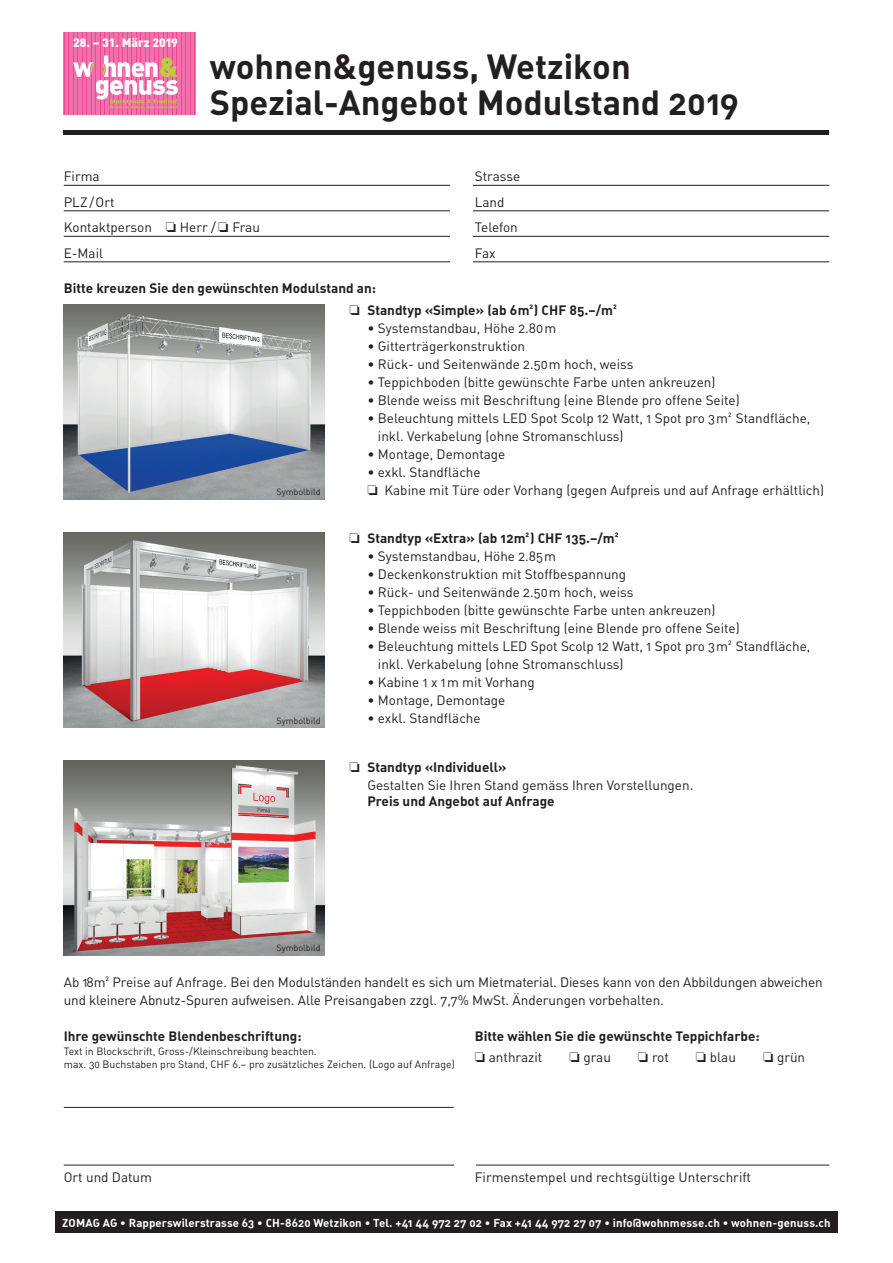
<style>
.page{position:relative;width:893px;height:1263px;background:#fff}
.page>*{position:absolute;margin:0;border:0;box-sizing:border-box;transform-origin:0 0}
.t1{font:34.5px/36.5px "DIN Bold Alternate";color:#231f20}
.t2{font:13.5px/18px "DIN Regular Alternate";color:#231f20}
.t3{font:13.5px "DIN Bold Alternate";color:#231f20}
.t4{font:900 12px "DIN";color:#fff}
.t5{font:11.4px "DIN Bold Alternate";letter-spacing:.01em;color:#fff}
.t6{font:10.5px/13.5px "DIN Regular Alternate";color:#231f20}
.t7{font:9px "DIN Regular Alternate";color:#231f20}
</style>
<div class="page">
<hr style="left:64px;top:185px;width:765px;height:1px;background:#231f20">
<hr style="left:64px;top:211px;width:765px;height:1px;background:#231f20">
<hr style="left:64px;top:236px;width:765px;height:1px;background:#231f20">
<hr style="left:64px;top:262px;width:765px;height:1px;background:#231f20">
<hr style="left:64px;top:1165px;width:765px;height:1px;background:#231f20">
<hr style="left:64px;top:1107px;width:390px;height:1px;background:#231f20">
<div style="left:450px;top:176px;width:23px;height:94px;background:#fff"></div>
<div style="left:454px;top:1155px;width:21px;height:13px;background:#fff"></div>
<img style="left:64px;top:532px;width:260px;height:196px">
<img style="left:64px;top:760px;width:260px;height:196px">
<img style="left:64px;top:304px;width:260px;height:196px">
<hr style="left:64px;top:130px;width:765px;height:4px;background:#231f20">
<svg style="left:64px;top:32px;width:131px;height:83px;fill:#f171ab"></svg>
<hr style="left:195px;top:32px;width:1px;height:83px;background:#f171ab">
<svg style="left:73px;top:56px;width:105px;height:53px"></svg>
<div style="left:55px;top:1211px;width:783px;height:22px;background:#231f20"></div>
<p class="t4" style="left:73px;top:35px;width:106px">28. – 31. März 2019</p>
<h1 class="t1" style="left:210px;top:46px;width:530px">wohnen&amp;genuss, Wetzikon<br>Spezial-Angebot Modulstand 2019</h1>
<p class="t2" style="left:64px;top:167px;width:37px">Firma</p>
<p class="t2" style="left:475px;top:167px;width:47px">Strasse</p>
<p class="t2" style="left:64px;top:192px;width:52px">PLZ /Ort</p>
<p class="t2" style="left:475px;top:192px;width:31px">Land</p>
<p class="t2" style="left:64px;top:218px;width:198px">Kontaktperson ❏ Herr / ❏ Frau</p>
<p class="t2" style="left:475px;top:218px;width:45px">Telefon</p>
<p class="t2" style="left:64px;top:243px;width:41px">E-Mail</p>
<p class="t2" style="left:475px;top:243px;width:22px">Fax</p>
<p class="t3" style="left:64px;top:279px;width:314px">Bitte kreuzen Sie den gewünschten Modulstand an:</p>
<p class="t7" style="left:276px;top:486px;width:46px">Symbolbild</p>
<p class="t7" style="left:276px;top:715px;width:46px">Symbolbild</p>
<p class="t3" style="left:349px;top:302px;width:269px">❏ Standtyp «Simple» (ab 6m<sup>²</sup>) CHF 85.–/m<sup>²</sup></p>
<p class="t2" style="left:367px;top:319px;width:190px">• Systemstandbau, Höhe 2.80m</p>
<p class="t2" style="left:367px;top:337px;width:159px">• Gitterträgerkonstruktion</p>
<p class="t2" style="left:367px;top:355px;width:267px">• Rück- und Seitenwände 2.50m hoch, weiss</p>
<p class="t2" style="left:367px;top:373px;width:350px">• Teppichboden (bitte gewünschte Farbe unten ankreuzen)</p>
<p class="t2" style="left:367px;top:391px;width:374px">• Blende weiss mit Beschriftung (eine Blende pro offene Seite)</p>
<p class="t2" style="left:378px;top:409px;width:434px;text-indent:-11px">• Beleuchtung mittels LED Spot Scolp 12 Watt, 1 Spot pro 3m<sup>²</sup> Standfläche, inkl. Verkabelung (ohne Stromanschluss)</p>
<p class="t2" style="left:367px;top:445px;width:139px">• Montage, Demontage</p>
<p class="t2" style="left:367px;top:463px;width:458px">• exkl. Standfläche<br>❏ Kabine mit Türe oder Vorhang (gegen Aufpreis und auf Anfrage erhältlich)</p>
<p class="t3" style="left:349px;top:530px;width:271px">❏ Standtyp «Extra» (ab 12m<sup>²</sup>) CHF 135.–/m<sup>²</sup></p>
<p class="t2" style="left:367px;top:547px;width:190px">• Systemstandbau, Höhe 2.85m</p>
<p class="t2" style="left:367px;top:565px;width:260px">• Deckenkonstruktion mit Stoffbespannung</p>
<p class="t2" style="left:367px;top:583px;width:267px">• Rück- und Seitenwände 2.50m hoch, weiss</p>
<p class="t2" style="left:367px;top:601px;width:350px">• Teppichboden (bitte gewünschte Farbe unten ankreuzen)</p>
<p class="t2" style="left:367px;top:619px;width:374px">• Blende weiss mit Beschriftung (eine Blende pro offene Seite)</p>
<p class="t2" style="left:378px;top:637px;width:434px;text-indent:-11px">• Beleuchtung mittels LED Spot Scolp 12 Watt, 1 Spot pro 3m<sup>²</sup> Standfläche, inkl. Verkabelung (ohne Stromanschluss)</p>
<p class="t2" style="left:367px;top:673px;width:169px">• Kabine 1 x 1m mit Vorhang</p>
<p class="t2" style="left:367px;top:691px;width:139px">• Montage, Demontage</p>
<p class="t2" style="left:367px;top:709px;width:115px">• exkl. Standfläche</p>
<p class="t3" style="left:349px;top:758px;width:159px">❏ Standtyp «Individuell»</p>
<p class="t2" style="left:367px;top:775px;width:327px">Gestalten Sie Ihren Stand gemäss Ihren Vorstellungen.</p>
<p class="t3" style="left:367px;top:792px;width:189px">Preis und Angebot auf Anfrage</p>
<p class="t7" style="left:276px;top:942px;width:46px">Symbolbild</p>
<p class="t2" style="left:64px;top:973px;width:760px">Ab 18m<sup>²</sup> Preise auf Anfrage. Bei den Modulständen handelt es sich um Mietmaterial. Dieses kann von den Abbildungen abweichen und kleinere Abnutz-Spuren aufweisen. Alle Preisangaben zzgl. 7,7% MwSt. Änderungen vorbehalten.</p>
<p class="t3" style="left:475px;top:1027px;width:286px">Bitte wählen Sie die gewünschte Teppichfarbe:</p>
<p class="t2" style="left:475px;top:1048px;width:69px">❏ anthrazit</p>
<p class="t2" style="left:569px;top:1048px;width:43px">❏ grau</p>
<p class="t2" style="left:638px;top:1048px;width:32px">❏ rot</p>
<p class="t2" style="left:696px;top:1048px;width:42px">❏ blau</p>
<p class="t2" style="left:763px;top:1048px;width:44px">❏ grün</p>
<p class="t3" style="left:64px;top:1027px;width:239px">Ihre gewünschte Blendenbeschriftung:</p>
<p class="t6" style="left:64px;top:1044px;width:393px">Text in Blockschrift, Gross-/Kleinschreibung beachten.<br>max. 30 Buchstaben pro Stand, CHF 6.– pro zusätzliches Zeichen. (Logo auf Anfrage)</p>
<p class="t2" style="left:64px;top:1168px;width:90px">Ort und Datum</p>
<p class="t2" style="left:475px;top:1168px;width:278px">Firmenstempel und rechtsgültige Unterschrift</p>
<p class="t5" style="left:62px;top:1215px;width:770px">ZOMAG AG • Rapperswilerstrasse 63 • CH-8620 Wetzikon • Tel. +41 44 972 27 02 • Fax +41 44 972 27 07 • info@wohnmesse.ch • wohnen-genuss.ch</p>
</div>
